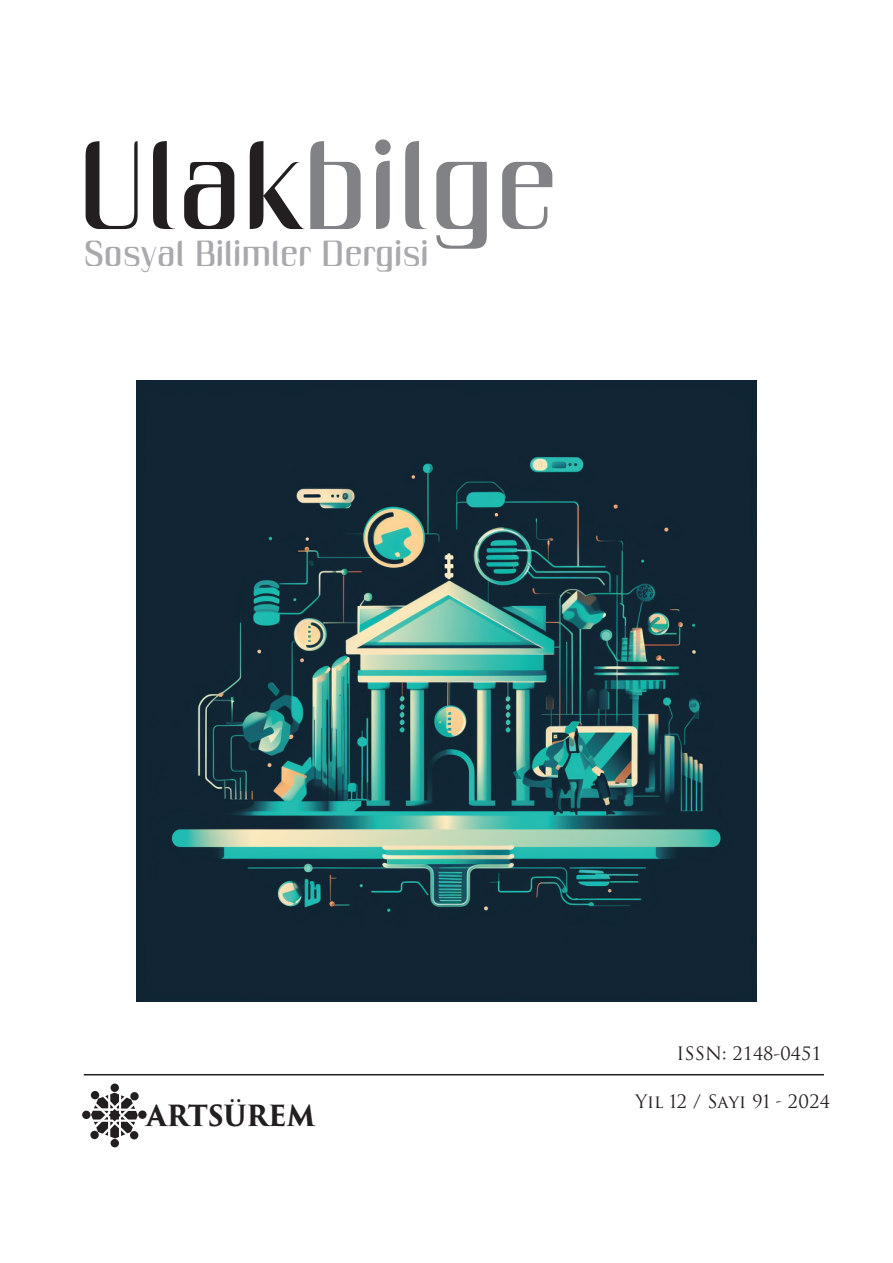
<style>
.page{position:relative;width:893px;height:1263px;background:#fff}
.page>*{position:absolute;margin:0;border:0;box-sizing:border-box;transform-origin:0 0}
.t1{font:124.8px "Unique";color:#808285}
.t2{font:36.15px "Unique";color:#a8a9ad}
.t3{font:700 28.35px "Trajan Pro 3";letter-spacing:-.005em;color:#231f20;scale:.95 1}
.t4{font:18px "Trajan Pro 3";color:#231f20}
.t5{font:18px "Trajan Pro";color:#231f20}
.s1{color:#231f20}
</style>
<div class="page">
<hr style="left:84px;top:1074px;width:740px;height:1px;background:#211e1e">
<svg style="left:91px;top:1092px;width:47px;height:46px"></svg>
<div style="left:111px;top:1083px;width:8px;height:9px;background:#231f20;border-radius:50%"></div>
<div style="left:91px;top:1091px;width:8px;height:8px;background:#231f20;border-radius:50%"></div>
<div style="left:82px;top:1111px;width:9px;height:8px;background:#231f20;border-radius:50%"></div>
<div style="left:90px;top:1131px;width:9px;height:8px;background:#231f20;border-radius:50%"></div>
<div style="left:111px;top:1139px;width:8px;height:8px;background:#231f20;border-radius:50%"></div>
<div style="left:130px;top:1092px;width:9px;height:8px;background:#231f20;border-radius:50%"></div>
<div style="left:138px;top:1110px;width:9px;height:9px;background:#231f20;border-radius:50%"></div>
<div style="left:130px;top:1131px;width:8px;height:8px;background:#231f20;border-radius:50%"></div>
<img style="left:136px;top:381px;width:621px;height:620px">
<h1 class="t1" style="left:76px;top:113px;width:484px"><span class="s1">Ulak</span>bilge</h1>
<p class="t2" style="left:84px;top:233px;width:347px">Sosyal Bilimler Dergisi</p>
<p class="t3" style="left:147px;top:1095px;width:179px">ARTSÜREM</p>
<p class="t5" style="left:677px;top:1042px;width:147px">ISSN: 2148-0451</p>
<p class="t4" style="left:635px;top:1089px;width:197px">Yıl 12 / Sayı 91 - 2024</p>
</div>
